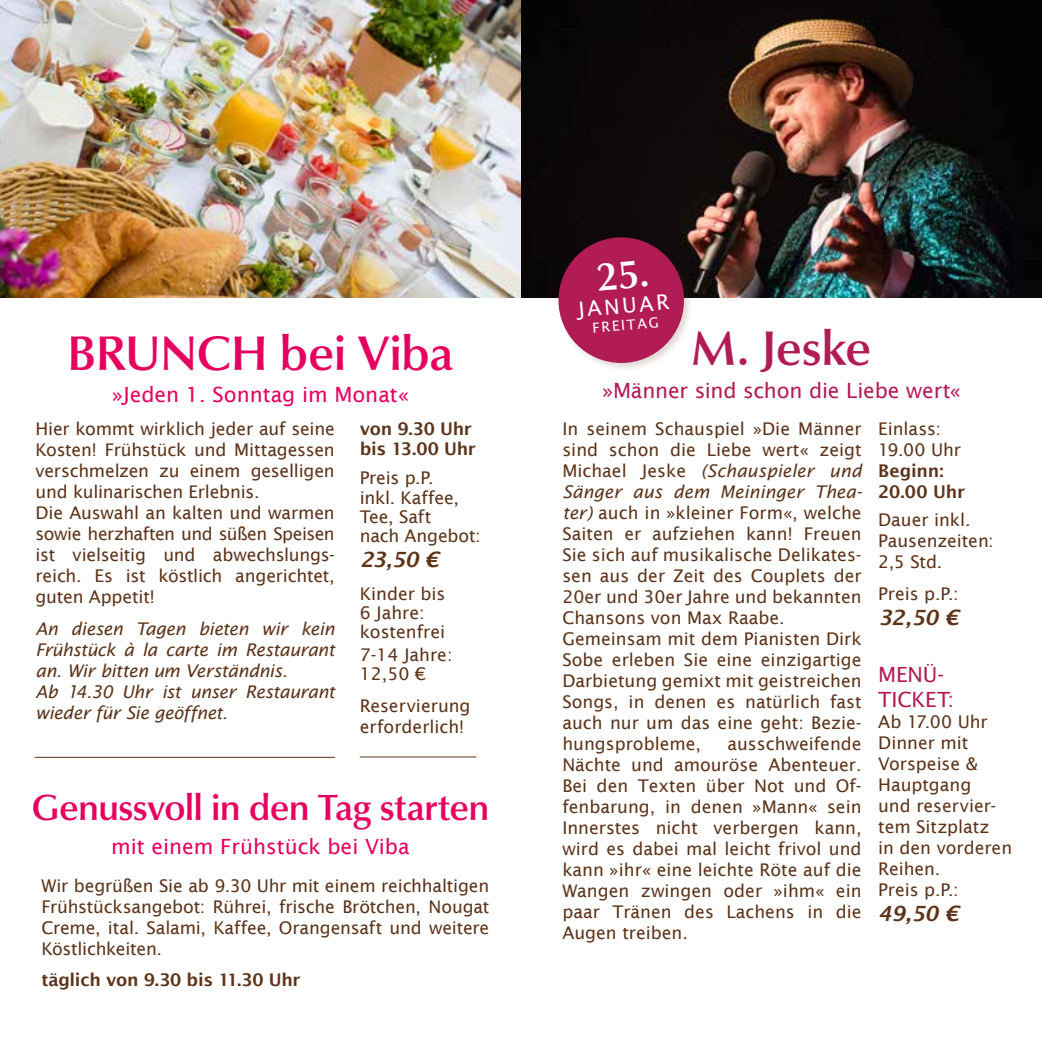
<style>
.page{position:relative;width:1042px;height:1042px;background:#fff}
.page>*{position:absolute;margin:0;border:0;box-sizing:border-box;transform-origin:0 0}
.t1{font:600 49px "Optima LT Pro";letter-spacing:-.015em;color:#e60060}
.t2{font:600 49px "Optima LT Pro";letter-spacing:-.015em;color:#b21c54}
.t3{font:600 36.75px "Optima LT Pro";letter-spacing:-.025em;color:#e60060}
.t4{font:21px "Lucida Sans";color:#e60060}
.t5{font:21px/25.2px "Lucida Sans";letter-spacing:-.01em;color:#b21c54}
.t6{font:italic 600 21px "Lucida Sans";letter-spacing:-.035em;color:#5d3319}
.t7{font:21px "Lucida Sans";color:#fff}
.t8{font:17.5px/21px "Lucida Sans";color:#5d3319}
.t9{font:italic 17.5px/21px "Lucida Sans";letter-spacing:-.02em;color:#5d3319}
.t10{font:600 17.5px/19.2px "Lucida Sans";letter-spacing:-.015em;color:#5d3319}
.t11{font:14px "Lucida Sans";color:#fff}
.s1{font-style:italic}
</style>
<div class="page">
<hr style="left:35px;top:757px;width:300px;height:1px;background:#5d3319">
<hr style="left:360px;top:756px;width:116px;height:1px;background:#5d3319">
<img style="left:0;top:0;width:1042px;height:298px">
<div style="left:556px;top:235px;width:136px;height:136px;background:#5d3319;opacity:.18"></div>
<div style="left:558px;top:237px;width:126px;height:126px;background:#b21c54;border-radius:50%"></div>
<h1 class="t1" style="left:67px;top:322px;width:388px">BRUNCH bei Viba</h1>
<p class="t4" style="left:112px;top:382px;width:298px">»Jeden 1. Sonntag im Monat«</p>
<p class="t8" style="left:36px;top:418px;width:301px">Hier kommt wirklich jeder auf seine<br>Kosten! Frühstück und Mittagessen verschmelzen zu einem geselligen und kulinarischen Erlebnis.<br>Die Auswahl an kalten und warmen sowie herzhaften und süßen Speisen ist vielseitig und abwechslungs&shy;reich. Es ist köstlich angerichtet, guten Appetit!</p>
<p class="t9" style="left:36px;top:618px;width:301px">An diesen Tagen bieten wir kein<br>Frühstück à la carte im Restaurant an. Wir bitten um Verständnis.<br>Ab 14.30 Uhr ist unser Restaurant wieder für Sie geöffnet.</p>
<p class="t10" style="left:360px;top:419px;width:118px">von 9.30 Uhr bis 13.00 Uhr</p>
<p class="t8" style="left:360px;top:468px;width:123px;line-height:19.2px">Preis p.P.<br>inkl. Kaffee,<br>Tee, Saft<br>nach Angebot:</p>
<p class="t6" style="left:360px;top:547px;width:81px">23,50 €</p>
<p class="t8" style="left:360px;top:584px;width:87px;line-height:19.2px">Kinder bis<br>6 Jahre: kostenfrei</p>
<p class="t8" style="left:360px;top:645px;width:94px;line-height:19.2px">7-14 Jahre:<br>12,50 €</p>
<p class="t8" style="left:360px;top:695px;width:112px">Reservierung erforderlich!</p>
<h2 class="t3" style="left:32px;top:785px;width:459px">Genussvoll in den Tag starten</h2>
<p class="t4" style="left:111px;top:835px;width:300px">mit einem Frühstück bei Viba</p>
<p class="t8" style="left:41px;top:875px;width:449px;text-align:justify">Wir begrüßen Sie ab 9.30 Uhr mit einem reichhaltigen Frühstücksangebot: Rührei, frische Brötchen, Nougat Creme, ital. Salami, Kaffee, Orangensaft und weitere Köstlichkeiten.</p>
<p class="t10" style="left:41px;top:970px;width:261px">täglich von 9.30 bis 11.30 Uhr</p>
<p class="t7" style="left:577px;top:298px;width:93px;rotate:-5deg">JANUAR</p>
<p class="t11" style="left:591px;top:320px;width:68px;rotate:-5deg">FREITAG</p>
<h1 class="t2" style="left:691px;top:318px;width:181px">M. Jeske</h1>
<p class="t5" style="left:602px;top:378px;width:359px">»Männer sind schon die Liebe wert«</p>
<p class="t8" style="left:562px;top:418px;width:301px">In seinem Schauspiel »Die Männer sind schon die Liebe wert« zeigt<br>Michael Jeske <span class="s1">(Schauspieler und<br>Sänger aus dem Meininger Thea&shy;ter)</span> auch in »kleiner Form«, welche<br>Saiten er aufziehen kann! Freuen<br>Sie sich auf musikalische Delikates&shy;sen aus der Zeit des Couplets der<br>20er und 30er Jahre und bekannten<br>Chansons von Max Raabe.<br>Gemeinsam mit dem Pianisten Dirk<br>Sobe erleben Sie eine einzigartige<br>Darbietung gemixt mit geistreichen<br>Songs, in denen es natürlich fast auch nur um das eine geht: Bezie&shy;hungsprobleme,</p>
<p class="t8" style="left:562px;top:733px;width:301px;text-align:justify;text-indent:165px">ausschweifende Nächte und amouröse Abenteuer.<br>Bei den Texten über Not und Of&shy;fenbarung, in denen »Mann« sein Innerstes nicht verbergen kann, wird es dabei mal leicht frivol und kann »ihr« eine leichte Röte auf die Wangen zwingen oder »ihm« ein paar Tränen des Lachens in die Augen treiben.</p>
<p class="t8" style="left:878px;top:418px;width:84px">Einlass:<br>19.00 Uhr</p>
<p class="t10" style="left:878px;top:460px;width:89px;line-height:21px">Beginn:<br>20.00 Uhr</p>
<p class="t8" style="left:878px;top:509px;width:117px">Dauer inkl.<br>Pausenzeiten:<br>2,5 Std.</p>
<p class="t8" style="left:878px;top:583px;width:82px">Preis p.P.:</p>
<p class="t6" style="left:878px;top:605px;width:82px">32,50 €</p>
<p class="t5" style="left:878px;top:661px;width:77px">MENÜ-<br>TICKET:</p>
<p class="t8" style="left:878px;top:711px;width:135px">Ab 17.00 Uhr<br>Dinner mit<br>Vorspeise &amp;<br>Hauptgang<br>und reservier&shy;tem Sitzplatz<br>in den vorderen<br>Reihen.<br>Preis p.P.:</p>
<p class="t6" style="left:878px;top:901px;width:82px">49,50 €</p>
</div>
